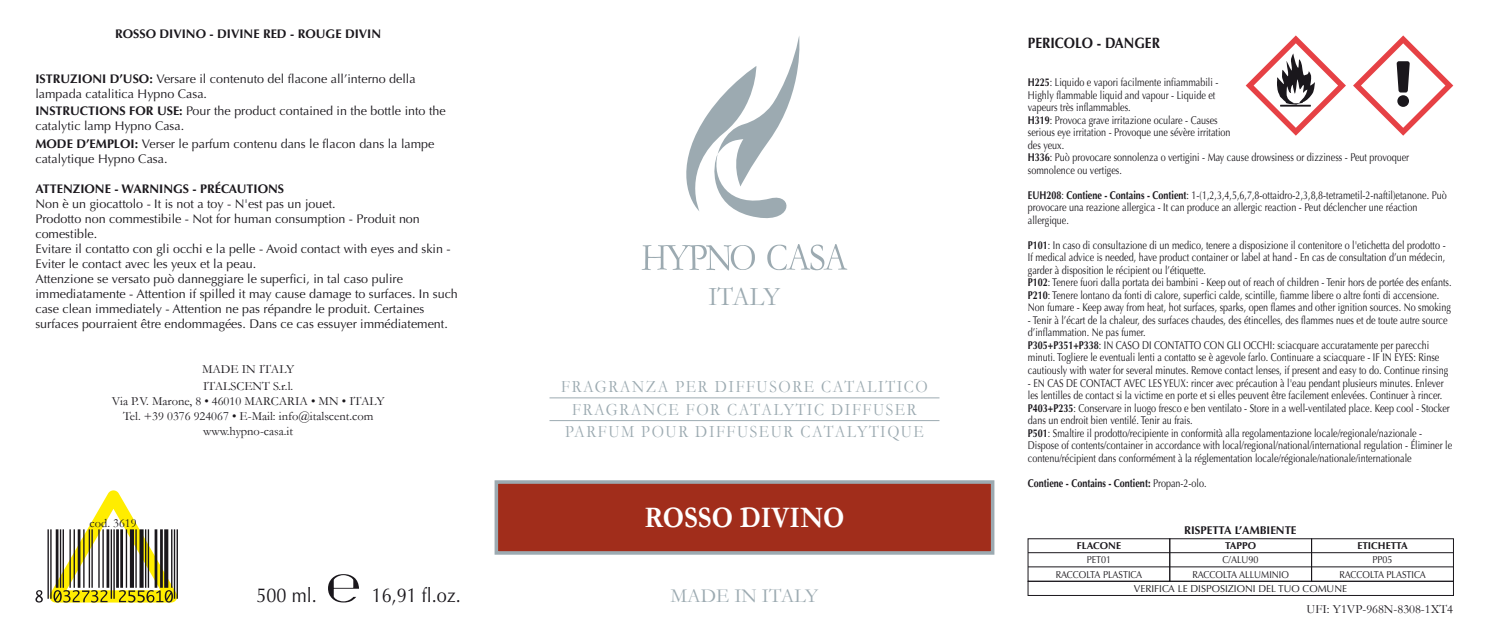
<style>
.page{position:relative;width:1489px;height:638px;background:#fff}
.page>*{position:absolute;margin:0;border:0;box-sizing:border-box;transform-origin:0 0}
.t1{font:700 30px "Garamond";color:#fff;scale:.9 1}
.t2{font:27px "Garamond";letter-spacing:-.015em;color:#9caab1;scale:.94 1}
.t3{font:20px "Optima";color:#1a171c;scale:.9 1}
.t4{font:20px "Garamond";color:#9caab1}
.t5{font:17.5px/22.5px "Garamond";letter-spacing:.1em;color:#9caab1;text-align:center;scale:.9 1}
.t6{font:700 15px "Optima";color:#1a171c;scale:.9 1}
.t7{font:12.5px/15px "Optima";color:#1a171c}
.t8{font:12.5px/15px "Garamond";color:#1a171c}
.t9{font:700 12.5px "Optima";color:#1a171c}
.t10{font:11.25px/12.5px "Optima";color:#1a171c;scale:.8 1}
.t11{font:700 11.25px "Optima";color:#1a171c;scale:.8 1}
.t12{font:700 11.25px "Optima";color:#1a171c}
.t13{font:10px/14.5px "Optima";color:#1a171c;text-align:center;scale:.9 1}
.t14{font:10px "Optima";color:#1a171c}
.t15{font:700 10px "Optima";color:#1a171c}
.s1{font-weight:700}
.s2{font-weight:400}
</style>
<div class="page">
<div style="left:496px;top:482px;width:496px;height:71px;background:#a12d1b"></div>
<hr style="left:549px;top:397px;width:390px;height:1px;background:#9caab1">
<hr style="left:549px;top:420px;width:390px;height:1px;background:#9caab1">
<svg style="left:686px;top:36px;width:114px;height:183px"></svg>
<svg style="left:641px;top:245px;width:114px;height:25px"></svg>
<svg style="left:767px;top:244px;width:80px;height:26px"></svg>
<svg style="left:328px;top:574px;width:31px;height:28px"></svg>
<hr style="left:176px;top:529px;width:2px;height:70px;background:#1a171c">
<svg style="left:35px;top:490px;width:142px;height:112px"></svg>
<svg style="left:1353px;top:35px;width:100px;height:101px"></svg>
<svg style="left:1245px;top:35px;width:100px;height:101px"></svg>
<div style="left:1027px;top:538px;width:143px;height:43px;border:1px solid #1a171c"></div>
<div style="left:1027px;top:581px;width:426px;height:15px;border:1px solid #1a171c"></div>
<hr style="left:1027px;top:552px;width:142px;height:1px;background:#1a171c">
<hr style="left:1027px;top:566px;width:142px;height:1px;background:#1a171c">
<div style="left:1169px;top:538px;width:142px;height:43px;border:1px solid #1a171c"></div>
<hr style="left:1169px;top:552px;width:142px;height:1px;background:#1a171c">
<hr style="left:1169px;top:566px;width:142px;height:1px;background:#1a171c">
<div style="left:1311px;top:538px;width:142px;height:43px;border:1px solid #1a171c"></div>
<hr style="left:1311px;top:552px;width:142px;height:1px;background:#1a171c">
<hr style="left:1311px;top:566px;width:142px;height:1px;background:#1a171c">
<div style="left:494px;top:480px;width:500px;height:75px;border:4px solid #9caab1"></div>
<p class="t9" style="left:115px;top:26px;width:267px">ROSSO DIVINO - DIVINE RED - ROUGE DIVIN</p>
<p class="t7" style="left:35px;top:71px;width:381px"><span class="s1">ISTRUZIONI D’USO:</span> Versare il contenuto del flacone all’interno della lampada catalitica Hypno Casa.</p>
<p class="t7" style="left:35px;top:104px;width:412px"><span class="s1">INSTRUCTIONS FOR USE:</span> Pour the product contained in the bottle into the catalytic lamp Hypno Casa.</p>
<p class="t7" style="left:35px;top:136px;width:400px"><span class="s1">MODE D’EMPLOI:</span> Verser le parfum contenu dans le flacon dans la lampe catalytique Hypno Casa.</p>
<p class="t9" style="left:35px;top:181px;width:250px">ATTENZIONE - WARNINGS - PRÉCAUTIONS</p>
<p class="t7" style="left:35px;top:196px;width:423px">Non è un giocattolo - It is not a toy - N'est pas un jouet.<br>Prodotto non commestibile - Not for human consumption - Produit non comestible.<br>Evitare il contatto con gli occhi e la pelle - Avoid contact with eyes and skin - Eviter le contact avec les yeux et la peau.<br>Attenzione se versato può danneggiare le superfici, in tal caso pulire immediatamente - Attention if spilled it may cause damage to surfaces. In such case clean immediately - Attention ne pas répandre le produit. Certaines surfaces pourraient être endommagées. Dans ce cas essuyer immédiatement.</p>
<p class="t8" style="left:202px;top:360px;width:94px;line-height:17.5px">MADE IN ITALY<br>ITALSCENT S.r.l.</p>
<p class="t8" style="left:112px;top:394px;width:274px;text-align:center">Via P.V. Marone, 8 • 46010 MARCARIA • MN • ITALY<br>Tel. +39 0376 924067 • E-Mail: info@italscent.com www.hypno-casa.it</p>
<p class="t8" style="left:89px;top:515px;width:49px">cod. 3619</p>
<h3 class="t3" style="left:256px;top:584px;width:68px">500 ml.</h3>
<h3 class="t3" style="left:372px;top:584px;width:100px">16,91 fl.oz.</h3>
<h2 class="t2" style="left:708px;top:280px;width:78px">ITALY</h2>
<h3 class="t5" style="left:561px;top:375px;width:408px">FRAGRANZA PER DIFFUSORE CATALITICO<br>FRAGRANCE FOR CATALYTIC DIFFUSER<br>PARFUM POUR DIFFUSEUR CATALYTIQUE</h3>
<h1 class="t1" style="left:644px;top:500px;width:224px">ROSSO DIVINO</h1>
<h3 class="t4" style="left:670px;top:584px;width:149px">MADE IN ITALY</h3>
<h3 class="t6" style="left:1027px;top:34px;width:148px">PERICOLO - DANGER</h3>
<p class="t10" style="left:1027px;top:76px;width:478px"><span class="s1">H225</span>: Liquido e vapori facilmente infiammabili -<br>Highly flammable liquid and vapour - Liquide et<br>vapeurs très inflammables.<br><span class="s1">H319</span>: Provoca grave irritazione oculare - Causes<br>serious eye irritation - Provoque une sévère irritation<br>des yeux.<br><span class="s1">H336</span>: Può provocare sonnolenza o vertigini - May cause drowsiness or dizziness - Peut provoquer somnolence ou vertiges.</p>
<p class="t10" style="left:1027px;top:189px;width:525px"><span class="s1">EUH208</span>: <span class="s1">Contiene - Contains - Contient</span>: 1-(1,2,3,4,5,6,7,8-ottaidro-2,3,8,8-tetrametil-2-naftil)etanone. Può provocare una reazione allergica - It can produce an allergic reaction - Peut déclencher une réaction allergique.</p>
<p class="t10" style="left:1027px;top:239px;width:531px"><span class="s1">P101</span>: In caso di consultazione di un medico, tenere a disposizione il contenitore o l'etichetta del prodotto - If medical advice is needed, have product container or label at hand - En cas de consultation d’un médecin, garder à disposition le récipient ou l’étiquette.<br><span class="s1">P102</span>: Tenere fuori dalla portata dei bambini - Keep out of reach of children - Tenir hors de portée des enfants.<br><span class="s1">P210</span>: Tenere lontano da fonti di calore, superfici calde, scintille, fiamme libere o altre fonti di accensione.<br>Non fumare - Keep away from heat, hot surfaces, sparks, open flames and other ignition sources. No smoking</p>
<p class="t10" style="left:1027px;top:314px;width:527px">- Tenir à l’écart de la chaleur, des surfaces chaudes, des étincelles, des flammes nues et de toute autre source d’inflammation. Ne pas fumer.<br><span class="s1">P305+P351+P338</span>: IN CASO DI CONTATTO CON GLI OCCHI: sciacquare accuratamente per parecchi minuti. Togliere le eventuali lenti a contatto se è agevole farlo. Continuare a sciacquare - IF IN EYES: Rinse cautiously with water for several minutes. Remove contact lenses, if present and easy to do. Continue rinsing</p>
<p class="t10" style="left:1027px;top:376px;width:532px">- EN CAS DE CONTACT AVEC LES YEUX: rincer avec précaution à l'eau pendant plusieurs minutes. Enlever les lentilles de contact si la victime en porte et si elles peuvent être facilement enlevées. Continuer à rincer.<br><span class="s1">P403+P235</span>: Conservare in luogo fresco e ben ventilato - Store in a well-ventilated place. Keep cool - Stocker dans un endroit bien ventilé. Tenir au frais.<br><span class="s1">P501</span>: Smaltire il prodotto/recipiente in conformità alla regolamentazione locale/regionale/nazionale - Dispose of contents/container in accordance with local/regional/national/international regulation - Éliminer le contenu/récipient dans conformément à la réglementation locale/régionale/nationale/internationale</p>
<p class="t11" style="left:1027px;top:476px;width:225px">Contiene - Contains - Contient: <span class="s2">Propan-2-olo.</span></p>
<p class="t15" style="left:1076px;top:540px;width:46px">FLACONE</p>
<p class="t13" style="left:1055px;top:553px;width:97px">PET01<br>RACCOLTA PLASTICA</p>
<p class="t12" style="left:1184px;top:523px;width:114px">RISPETTA L’AMBIENTE</p>
<p class="t15" style="left:1224px;top:540px;width:32px">TAPPO</p>
<p class="t13" style="left:1192px;top:553px;width:109px">C/ALU90<br>RACCOLTA ALLUMINIO</p>
<p class="t15" style="left:1357px;top:540px;width:52px">ETICHETTA</p>
<p class="t13" style="left:1339px;top:553px;width:97px">PP05<br>RACCOLTA PLASTICA</p>
<p class="t14" style="left:1133px;top:582px;width:215px">VERIFICA LE DISPOSIZIONI DEL TUO COMUNE</p>
<p class="t8" style="left:1306px;top:602px;width:148px">UFI: Y1VP-968N-8308-1XT4</p>
</div>
